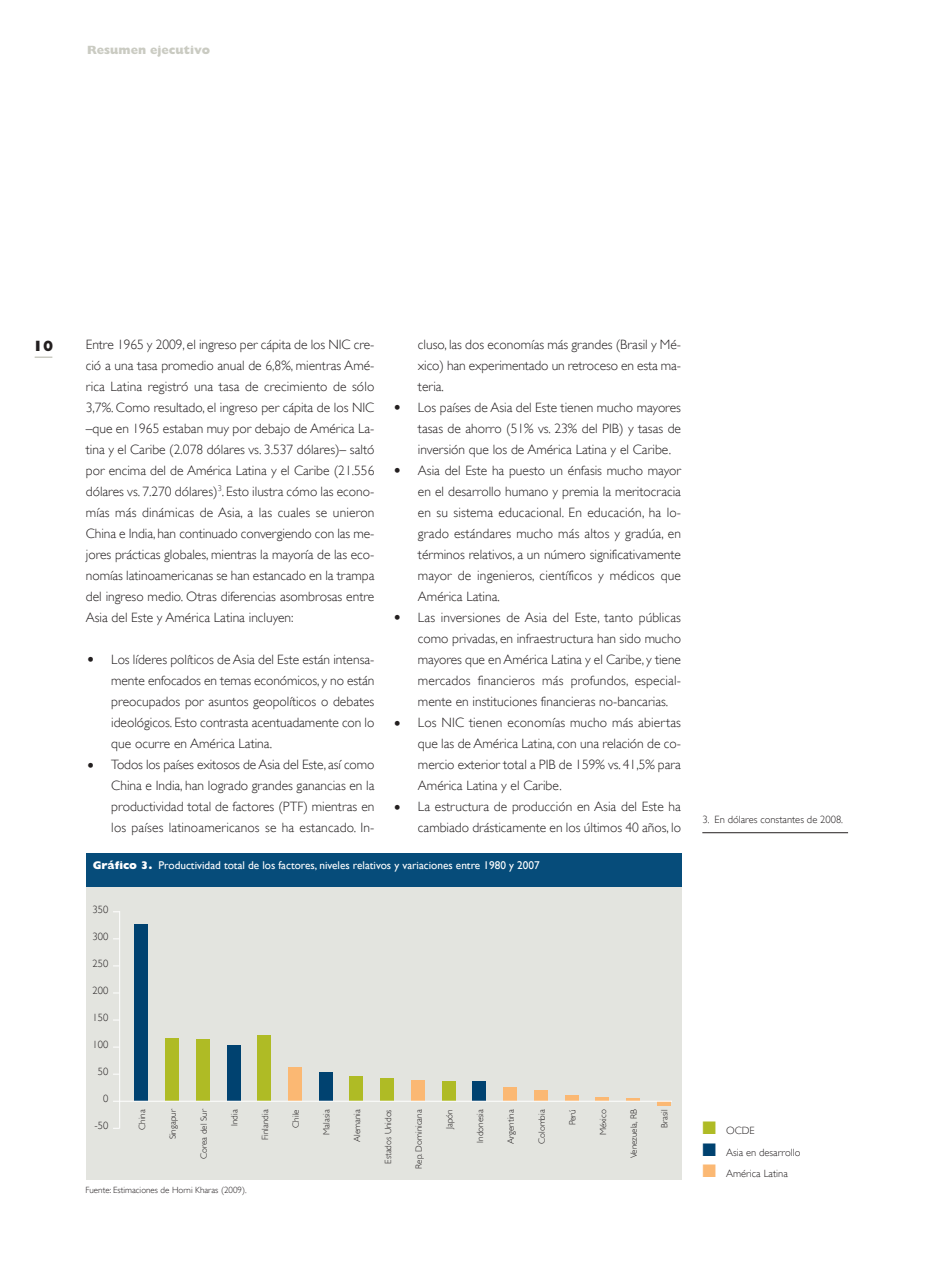
<style>
.page{position:relative;width:936px;height:1276px;background:#fff}
.page>*{position:absolute;margin:0;border:0;box-sizing:border-box;transform-origin:0 0}
.t1{font:800 15px "Gill Sans";color:#231f20}
.t2{font:300 13.5px/21px "Gill Sans";color:#231f20;text-align:justify}
.t3{font:800 12px "Gill Sans";color:#cacbc2}
.t4{font:11.25px "Gill Sans";color:#fff}
.t5{font:300 10.5px "Gill Sans";color:#231f20}
.t6{font:300 9px "Gill Sans";color:#231f20}
.s1{font-size:19.5px}
.s2{font-weight:800}
.s3{color:#afbb25}
.s4{color:#004270}
.s5{color:#fbb873}
</style>
<div class="page">
<div style="left:86px;top:886px;width:595px;height:293px;background:#e3e4df"></div>
<svg style="left:35px;top:356px;width:17px;height:2px"></svg>
<div style="left:86px;top:853px;width:595px;height:34px;background:#064c7a"></div>
<div style="left:134px;top:924px;width:14px;height:176px;background:#004270"></div>
<div style="left:165px;top:1038px;width:14px;height:62px;background:#afbb25"></div>
<div style="left:196px;top:1038px;width:14px;height:62px;background:#afbb25"></div>
<div style="left:227px;top:1045px;width:13px;height:55px;background:#004270"></div>
<div style="left:257px;top:1035px;width:14px;height:65px;background:#afbb25"></div>
<div style="left:288px;top:1067px;width:14px;height:33px;background:#fbb873"></div>
<div style="left:319px;top:1072px;width:13px;height:28px;background:#004270"></div>
<div style="left:350px;top:1076px;width:13px;height:24px;background:#afbb25"></div>
<div style="left:380px;top:1078px;width:14px;height:22px;background:#afbb25"></div>
<div style="left:411px;top:1080px;width:14px;height:20px;background:#fbb873"></div>
<div style="left:442px;top:1081px;width:13px;height:19px;background:#afbb25"></div>
<div style="left:472px;top:1080px;width:14px;height:20px;background:#004270"></div>
<div style="left:503px;top:1086px;width:14px;height:14px;background:#fbb873"></div>
<div style="left:534px;top:1090px;width:14px;height:10px;background:#fbb873"></div>
<div style="left:565px;top:1095px;width:13px;height:5px;background:#fbb873"></div>
<hr style="left:595px;top:1097px;width:14px;height:3px;background:#fbb873">
<svg style="left:626px;top:1098px;width:14px;height:2px"></svg>
<svg style="left:657px;top:1101px;width:13px;height:4px"></svg>
<hr style="left:119px;top:910px;width:1px;height:218px;background:#fff">
<hr style="left:113px;top:1100px;width:559px;height:1px;background:#fff">
<hr style="left:702px;top:832px;width:146px;height:1px;background:#231f20">
<p class="t3" style="left:87px;top:45px;width:124px">Resumen ejecutivo</p>
<p class="t1" style="left:33px;top:340px;width:22px">10</p>
<p class="t2" style="left:86px;top:334px;width:290px">Entre 1965 y 2009, el ingreso per cápita de los NIC cre&shy;ció a una tasa promedio anual de 6,8%, mientras Amé&shy;rica Latina registró una tasa de crecimiento de sólo 3,7%. Como resultado, el ingreso per cápita de los NIC –que en 1965 estaban muy por debajo de América La&shy;tina y el Caribe (2.078 dólares vs. 3.537 dólares)– saltó por encima del de América Latina y el Caribe (21.556 dólares vs. 7.270 dólares)<sup>3</sup>. Esto ilustra cómo las econo&shy;mías más dinámicas de Asia, a las cuales se unieron China e India, han continuado convergiendo con las me&shy;jores prácticas globales, mientras la mayoría de las eco&shy;nomías latinoamericanas se han estancado en la trampa del ingreso medio. Otras diferencias asombrosas entre Asia del Este y América Latina incluyen:</p>
<p class="t2" style="left:111px;top:649px;width:265px;text-indent:-26px"><span class="s1">•</span> Los líderes políticos de Asia del Este están intensa&shy;mente enfocados en temas económicos, y no están preocupados por asuntos geopolíticos o debates ideológicos. Esto contrasta acentuadamente con lo que ocurre en América Latina.</p>
<p class="t2" style="left:111px;top:754px;width:265px;text-indent:-26px"><span class="s1">•</span> Todos los países exitosos de Asia del Este, así como China e India, han logrado grandes ganancias en la productividad total de factores (PTF) mientras en los países latinoamericanos se ha estancado. In-</p>
<p class="t2" style="left:418px;top:334px;width:265px">cluso, las dos economías más grandes (Brasil y Mé&shy;xico) han experimentado un retroceso en esta ma&shy;teria.</p>
<p class="t2" style="left:418px;top:397px;width:265px;text-indent:-26px"><span class="s1">•</span> Los países de Asia del Este tienen mucho mayores tasas de ahorro (51% vs. 23% del PIB) y tasas de inversión que los de América Latina y el Caribe.</p>
<p class="t2" style="left:418px;top:460px;width:265px;text-indent:-26px"><span class="s1">•</span> Asia del Este ha puesto un énfasis mucho mayor en el desarrollo humano y premia la meritocracia en su sistema educacional. En educación, ha lo&shy;grado estándares mucho más altos y gradúa, en términos relativos, a un número significativamente mayor de ingenieros, científicos y médicos que América Latina.</p>
<p class="t2" style="left:418px;top:607px;width:265px;text-indent:-26px"><span class="s1">•</span> Las inversiones de Asia del Este, tanto públicas como privadas, en infraestructura han sido mucho mayores que en América Latina y el Caribe, y tiene mercados financieros más profundos, especial&shy;mente en instituciones financieras no-bancarias.</p>
<p class="t2" style="left:418px;top:712px;width:265px;text-indent:-26px"><span class="s1">•</span> Los NIC tienen economías mucho más abiertas que las de América Latina, con una relación de co&shy;mercio exterior total a PIB de 159% vs. 41,5% para América Latina y el Caribe.</p>
<p class="t2" style="left:392px;top:796px;width:290px;text-align:right"><span class="s1">•</span> La estructura de producción en Asia del Este ha cambiado drásticamente en los últimos 40 años, lo</p>
<p class="t4" style="left:93px;top:858px;width:448px"><span class="s2">Gráfico 3.</span> Productividad total de los factores, niveles relativos y variaciones entre 1980 y 2007</p>
<p class="t5" style="left:702px;top:813px;width:142px">3. En dólares constantes de 2008.</p>
<p class="t5" style="left:93px;top:903px;width:17px">350</p>
<p class="t5" style="left:93px;top:930px;width:17px">300</p>
<p class="t5" style="left:93px;top:957px;width:17px">250</p>
<p class="t5" style="left:93px;top:984px;width:17px">200</p>
<p class="t5" style="left:93px;top:1011px;width:17px">150</p>
<p class="t5" style="left:93px;top:1038px;width:17px">100</p>
<p class="t5" style="left:98px;top:1065px;width:12px">50</p>
<p class="t5" style="left:103px;top:1092px;width:7px">0</p>
<p class="t5" style="left:95px;top:1119px;width:15px">-50</p>
<p class="t5" style="left:702px;top:1124px;width:54px"><span class="s3">■</span> OCDE</p>
<p class="t5" style="left:702px;top:1145px;width:100px"><span class="s4">■</span> Asia en desarrollo</p>
<p class="t5" style="left:702px;top:1167px;width:87px"><span class="s5">■</span> América Latina</p>
<p class="t6" style="left:86px;top:1184px;width:162px">Fuente: Estimaciones de Horni Kharas (2009).</p>
<p class="t6" style="left:137px;top:1129px;width:22px;rotate:-90deg">China</p>
<p class="t6" style="left:168px;top:1139px;width:32px;rotate:-90deg">Singapur</p>
<p class="t6" style="left:199px;top:1158px;width:51px;rotate:-90deg">Corea del Sur</p>
<p class="t6" style="left:229px;top:1125px;width:18px;rotate:-90deg">India</p>
<p class="t6" style="left:260px;top:1139px;width:32px;rotate:-90deg">Finlandia</p>
<p class="t6" style="left:291px;top:1127px;width:20px;rotate:-90deg">Chile</p>
<p class="t6" style="left:321px;top:1134px;width:27px;rotate:-90deg">Malasia</p>
<p class="t6" style="left:352px;top:1141px;width:34px;rotate:-90deg">Alemania</p>
<p class="t6" style="left:383px;top:1163px;width:56px;rotate:-90deg">Estados Unidos</p>
<p class="t6" style="left:414px;top:1168px;width:61px;rotate:-90deg">Rep. Dominicana</p>
<p class="t6" style="left:444px;top:1128px;width:21px;rotate:-90deg">Japón</p>
<p class="t6" style="left:475px;top:1142px;width:35px;rotate:-90deg">Indonesia</p>
<p class="t6" style="left:506px;top:1143px;width:36px;rotate:-90deg">Argentina</p>
<p class="t6" style="left:536px;top:1143px;width:36px;rotate:-90deg">Colombia</p>
<p class="t6" style="left:567px;top:1125px;width:17px;rotate:-90deg">Perú</p>
<p class="t6" style="left:598px;top:1135px;width:27px;rotate:-90deg">México</p>
<p class="t6" style="left:629px;top:1158px;width:50px;rotate:-90deg">Venezuela, RB</p>
<p class="t6" style="left:659px;top:1127px;width:20px;rotate:-90deg">Brasil</p>
</div>
